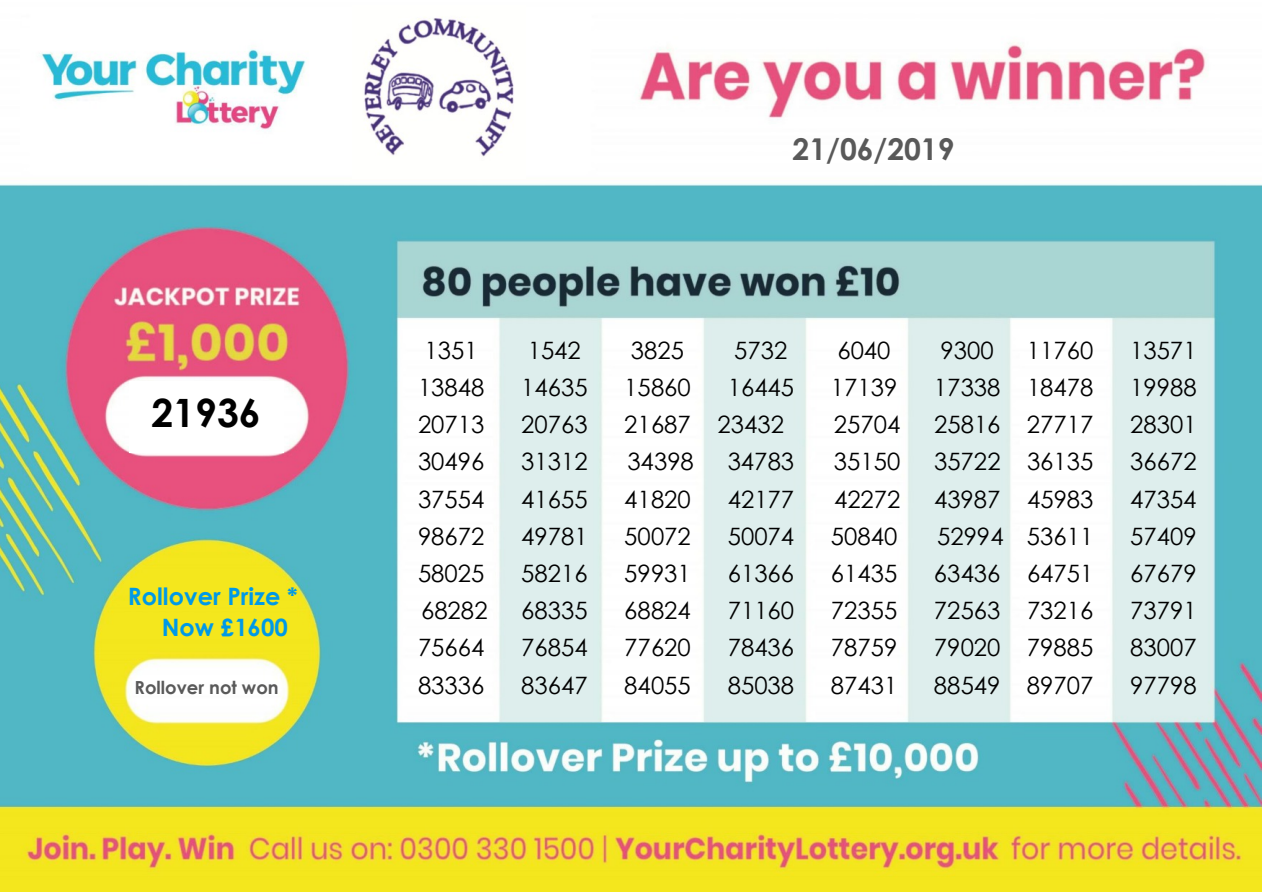
<style>
.page{position:relative;width:1263px;height:893px;background:#fff}
.page>*{position:absolute;margin:0;border:0;box-sizing:border-box;transform-origin:0 0}
.t1{font:700 39px "Century Gothic";color:#000}
.t2{font:700 30px "Century Gothic";color:#595959}
.t3{font:24px "Century Gothic";color:#000}
.t4{font:700 24px/31.7px "Century Gothic";color:#0099e6}
.t5{font:700 18px "Century Gothic";color:#595959}
</style>
<div class="page">
<img style="left:0;top:44px;width:1262px;height:847px">
<img style="left:20px;top:44px;width:305px;height:106px">
<img style="left:352px;top:17px;width:173px;height:162px">
<div style="left:129px;top:381px;width:155px;height:72px;background:#fff"></div>
<h1 class="t1" style="left:151px;top:397px;width:111px">21936</h1>
<p class="t4" style="left:162px;top:582px;width:138px;text-indent:-34px">Rollover Prize *<br>Now £1600</p>
<p class="t5" style="left:135px;top:680px;width:145px">Rollover not won</p>
<p class="t2" style="left:792px;top:138px;width:164px">21/06/2019</p>
<p class="t3" style="left:425px;top:341px;width:55px">1351</p>
<p class="t3" style="left:528px;top:341px;width:55px">1542</p>
<p class="t3" style="left:631px;top:341px;width:55px">3825</p>
<p class="t3" style="left:734px;top:341px;width:55px">5732</p>
<p class="t3" style="left:837px;top:341px;width:55px">6040</p>
<p class="t3" style="left:940px;top:341px;width:55px">9300</p>
<p class="t3" style="left:1027px;top:341px;width:68px">11760</p>
<p class="t3" style="left:1130px;top:341px;width:68px">13571</p>
<p class="t3" style="left:418px;top:378px;width:68px">13848</p>
<p class="t3" style="left:521px;top:378px;width:68px">14635</p>
<p class="t3" style="left:624px;top:378px;width:68px">15860</p>
<p class="t3" style="left:728px;top:378px;width:68px">16445</p>
<p class="t3" style="left:831px;top:378px;width:68px">17139</p>
<p class="t3" style="left:934px;top:378px;width:161px">17338 18478</p>
<p class="t3" style="left:1130px;top:378px;width:68px">19988</p>
<p class="t3" style="left:418px;top:415px;width:68px">20713</p>
<p class="t3" style="left:521px;top:415px;width:68px">20763</p>
<p class="t3" style="left:624px;top:415px;width:161px">21687 23432</p>
<p class="t3" style="left:834px;top:415px;width:68px">25704</p>
<p class="t3" style="left:934px;top:415px;width:161px">25816 27717</p>
<p class="t3" style="left:1130px;top:415px;width:68px">28301</p>
<p class="t3" style="left:418px;top:452px;width:68px">30496</p>
<p class="t3" style="left:521px;top:452px;width:68px">31312</p>
<p class="t3" style="left:627px;top:452px;width:68px">34398</p>
<p class="t3" style="left:728px;top:452px;width:68px">34783</p>
<p class="t3" style="left:834px;top:452px;width:68px">35150</p>
<p class="t3" style="left:934px;top:452px;width:161px">35722 36135</p>
<p class="t3" style="left:1130px;top:452px;width:68px">36672</p>
<p class="t3" style="left:418px;top:490px;width:68px">37554</p>
<p class="t3" style="left:521px;top:490px;width:68px">41655</p>
<p class="t3" style="left:624px;top:490px;width:68px">41820</p>
<p class="t3" style="left:728px;top:490px;width:68px">42177</p>
<p class="t3" style="left:834px;top:490px;width:68px">42272</p>
<p class="t3" style="left:934px;top:490px;width:161px">43987 45983</p>
<p class="t3" style="left:1130px;top:490px;width:68px">47354</p>
<p class="t3" style="left:418px;top:527px;width:68px">98672</p>
<p class="t3" style="left:521px;top:527px;width:68px">49781</p>
<p class="t3" style="left:624px;top:527px;width:68px">50072</p>
<p class="t3" style="left:728px;top:527px;width:68px">50074</p>
<p class="t3" style="left:831px;top:527px;width:68px">50840</p>
<p class="t3" style="left:937px;top:527px;width:158px">52994 53611</p>
<p class="t3" style="left:1130px;top:527px;width:68px">57409</p>
<p class="t3" style="left:418px;top:564px;width:68px">58025</p>
<p class="t3" style="left:521px;top:564px;width:68px">58216</p>
<p class="t3" style="left:624px;top:564px;width:68px">59931</p>
<p class="t3" style="left:728px;top:564px;width:68px">61366</p>
<p class="t3" style="left:831px;top:564px;width:68px">61435</p>
<p class="t3" style="left:934px;top:564px;width:161px">63436 64751</p>
<p class="t3" style="left:1130px;top:564px;width:68px">67679</p>
<p class="t3" style="left:421px;top:601px;width:68px">68282</p>
<p class="t3" style="left:521px;top:601px;width:68px">68335</p>
<p class="t3" style="left:624px;top:601px;width:68px">68824</p>
<p class="t3" style="left:728px;top:601px;width:68px">71160</p>
<p class="t3" style="left:831px;top:601px;width:68px">72355</p>
<p class="t3" style="left:934px;top:601px;width:161px">72563 73216</p>
<p class="t3" style="left:1130px;top:601px;width:68px">73791</p>
<p class="t3" style="left:418px;top:638px;width:68px">75664</p>
<p class="t3" style="left:521px;top:638px;width:68px">76854</p>
<p class="t3" style="left:624px;top:638px;width:68px">77620</p>
<p class="t3" style="left:728px;top:638px;width:68px">78436</p>
<p class="t3" style="left:831px;top:638px;width:68px">78759</p>
<p class="t3" style="left:934px;top:638px;width:161px">79020 79885</p>
<p class="t3" style="left:1130px;top:638px;width:68px">83007</p>
<p class="t3" style="left:418px;top:676px;width:68px">83336</p>
<p class="t3" style="left:521px;top:676px;width:68px">83647</p>
<p class="t3" style="left:624px;top:676px;width:68px">84055</p>
<p class="t3" style="left:728px;top:676px;width:68px">85038</p>
<p class="t3" style="left:831px;top:676px;width:68px">87431</p>
<p class="t3" style="left:934px;top:676px;width:161px">88549 89707</p>
<p class="t3" style="left:1130px;top:676px;width:68px">97798</p>
</div>
